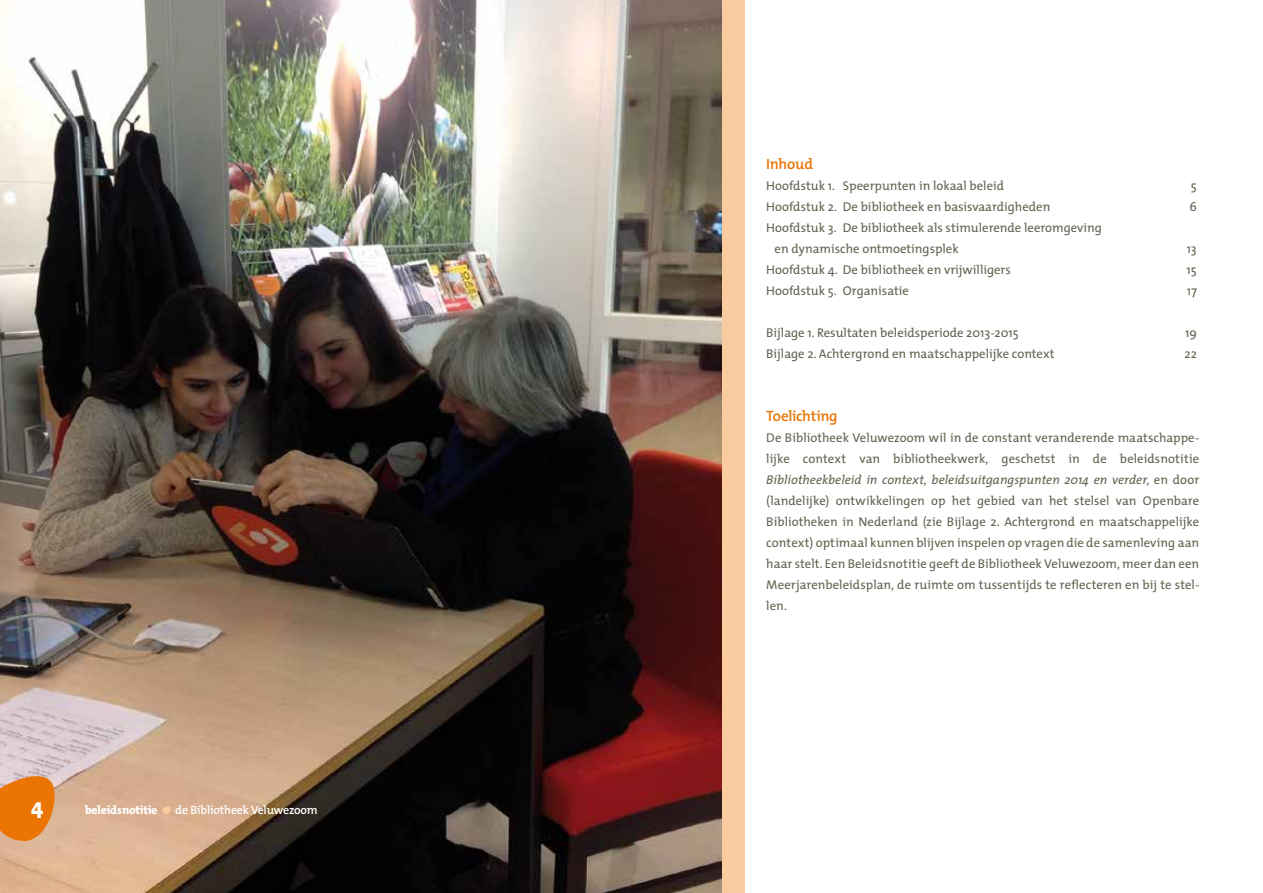
<style>
.page{position:relative;width:1263px;height:893px;background:#fff}
.page>*{position:absolute;margin:0;border:0;box-sizing:border-box;transform-origin:0 0}
.t1{font:800 22.5px "The Mix";color:#fff}
.t2{font:600 15px "The Mix";letter-spacing:-.015em;color:#ec7404}
.t3{font:12.75px/21px "The Mix";color:#626250;text-align:justify}
.t4{font:600 12px "The Mix";letter-spacing:-.015em;color:#fff}
.t5{font:800 12px "The Mix";letter-spacing:-.015em;color:#fff}
.s1{font-style:italic}
</style>
<div class="page">
<img style="left:0;top:0;width:723px;height:893px">
<div style="left:723px;top:0;width:22px;height:893px;background:#facb9f"></div>
<svg style="left:162px;top:805px;width:9px;height:9px"></svg>
<svg style="left:0;top:769px;width:58px;height:72px;background:#e68a38"></svg>
<h1 class="t1" style="left:31px;top:792px;width:14px">4</h1>
<p class="t5" style="left:85px;top:803px;width:74px">beleidsnotitie</p>
<p class="t4" style="left:175px;top:803px;width:144px">de Bibliotheek Veluwezoom</p>
<p class="t2" style="left:766px;top:154px;width:48px">Inhoud</p>
<p class="t3" style="left:766px;top:175px;width:239px">Hoofdstuk 1. Speerpunten in lokaal beleid</p>
<p class="t3" style="left:1191px;top:175px;width:7px">5</p>
<p class="t3" style="left:766px;top:196px;width:286px">Hoofdstuk 2. De bibliotheek en basisvaardigheden</p>
<p class="t3" style="left:1189px;top:196px;width:9px">6</p>
<p class="t3" style="left:775px;top:217px;width:329px;text-indent:-8px">Hoofdstuk 3. De bibliotheek als stimulerende leeromgeving en dynamische ontmoetingsplek</p>
<p class="t3" style="left:1187px;top:238px;width:12px">13</p>
<p class="t3" style="left:766px;top:259px;width:246px">Hoofdstuk 4. De bibliotheek en vrijwilligers</p>
<p class="t3" style="left:1186px;top:259px;width:12px">15</p>
<p class="t3" style="left:766px;top:280px;width:144px">Hoofdstuk 5. Organisatie</p>
<p class="t3" style="left:1187px;top:280px;width:12px">17</p>
<p class="t3" style="left:766px;top:322px;width:254px">Bijlage 1. Resultaten beleidsperiode 2013-2015</p>
<p class="t3" style="left:1185px;top:322px;width:13px">19</p>
<p class="t3" style="left:766px;top:343px;width:290px">Bijlage 2. Achtergrond en maatschappelijke context</p>
<p class="t3" style="left:1184px;top:343px;width:14px">22</p>
<p class="t2" style="left:766px;top:406px;width:73px">Toelichting</p>
<p class="t3" style="left:766px;top:427px;width:434px">De Bibliotheek Veluwezoom wil in de constant veranderende maatschappe&shy;lijke context van bibliotheekwerk, geschetst in de beleidsnotitie <span class="s1">Bibliotheekbeleid in context, beleidsuitgangspunten 2014 en verder</span>, en door (landelijke) ontwikkelingen op het gebied van het stelsel van Openbare Bibliotheken in Nederland (zie Bijlage 2. Achtergrond en maatschappelijke context) optimaal kunnen blijven inspelen op vragen die de samenleving aan haar stelt. Een Beleidsnotitie geeft de Bibliotheek Veluwezoom, meer dan een Meerjarenbeleidsplan, de ruimte om tussentijds te reflecteren en bij te stel&shy;len.</p>
</div>
